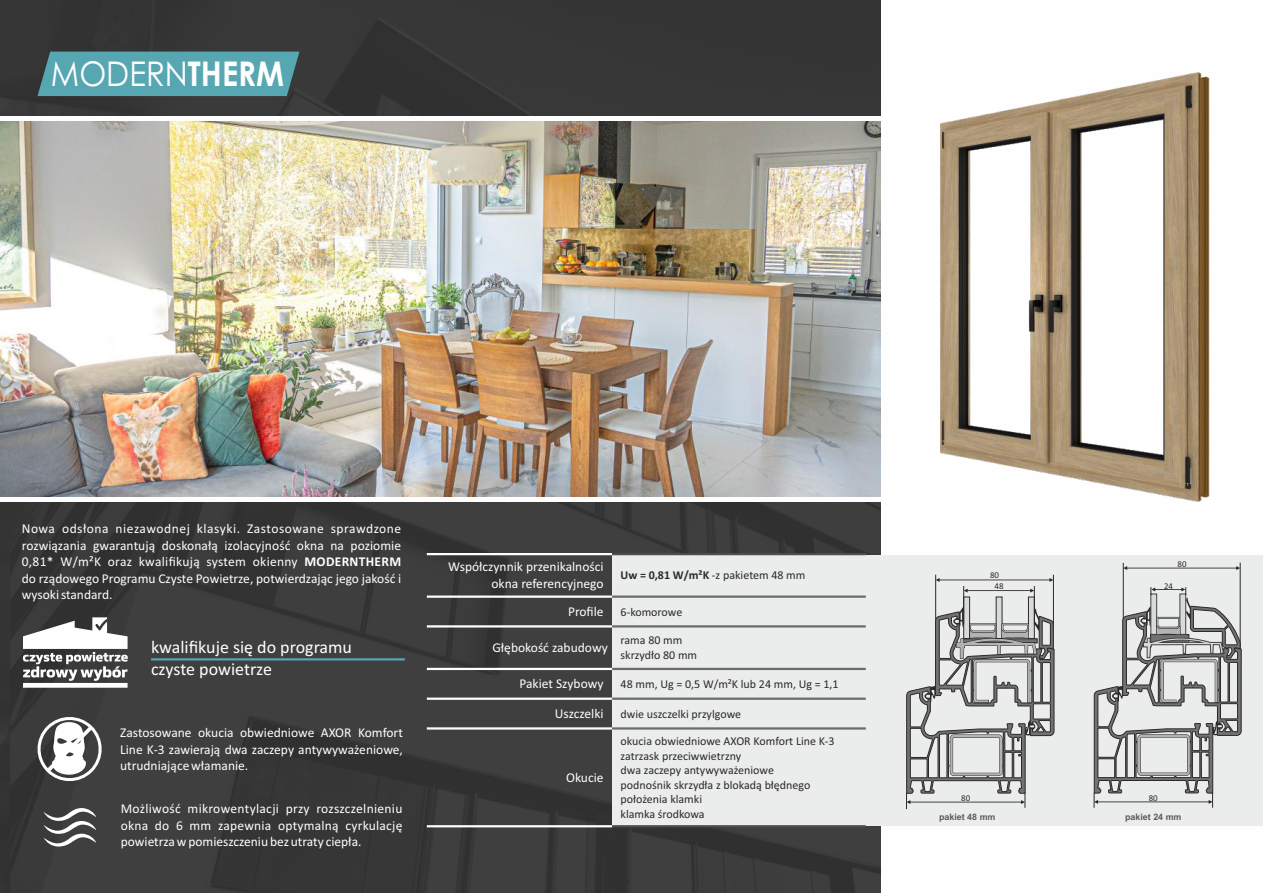
<style>
.page{position:relative;width:1263px;height:893px;background:#fff}
.page>*{position:absolute;margin:0;border:0;box-sizing:border-box;transform-origin:0 0}
.t1{font:34.05px "Levenim";color:#fefefe;scale:.91 1}
.t2{font:18px/21.9px "Calibri";color:#fefefe}
.t3{font:13.5px/16.5px "Calibri";color:#fefefe;text-align:justify}
.t4{font:12px/14.7px "Calibri";color:#2b2a29}
.t5{font:700 8.85px "Arial";color:#5b5b5b}
.t6{font:8.85px/11.2px "Calibri";color:#2b2a29;text-align:center}
.s1{font-weight:700}
</style>
<div class="page">
<img style="left:0;top:0;width:880px;height:893px">
<div style="left:0;top:116px;width:880px;height:5px;background:#fefefe"></div>
<div style="left:0;top:497px;width:880px;height:5px;background:#fefefe"></div>
<div style="left:865px;top:555px;width:398px;height:270px;background:#ebecec"></div>
<div style="left:612px;top:554px;width:254px;height:43px;background:#ebecec"></div>
<div style="left:612px;top:597px;width:254px;height:29px;background:#ebecec"></div>
<div style="left:612px;top:626px;width:254px;height:43px;background:#ebecec"></div>
<div style="left:612px;top:669px;width:254px;height:30px;background:#ebecec"></div>
<div style="left:612px;top:699px;width:254px;height:29px;background:#ebecec"></div>
<div style="left:612px;top:728px;width:254px;height:98px;background:#ebecec"></div>
<hr style="left:427px;top:825px;width:185px;height:2px;background:#fefefe">
<hr style="left:612px;top:825px;width:254px;height:2px;background:#4d4d4d">
<hr style="left:427px;top:727px;width:185px;height:3px;background:#fefefe">
<hr style="left:612px;top:727px;width:254px;height:3px;background:#6b6b6b">
<hr style="left:427px;top:698px;width:185px;height:2px;background:#fefefe">
<hr style="left:612px;top:698px;width:254px;height:2px;background:#6b6b6b">
<hr style="left:427px;top:668px;width:185px;height:2px;background:#fefefe">
<hr style="left:612px;top:668px;width:254px;height:2px;background:#6b6b6b">
<hr style="left:427px;top:625px;width:185px;height:2px;background:#fefefe">
<hr style="left:612px;top:625px;width:254px;height:2px;background:#6b6b6b">
<hr style="left:427px;top:595px;width:185px;height:3px;background:#fefefe">
<hr style="left:612px;top:595px;width:254px;height:3px;background:#6b6b6b">
<hr style="left:427px;top:553px;width:185px;height:2px;background:#fefefe">
<hr style="left:612px;top:553px;width:254px;height:2px;background:#4d4d4d">
<hr style="left:935px;top:575px;width:1px;height:44px;background:#2b2a29">
<hr style="left:1034px;top:586px;width:1px;height:38px;background:#2b2a29">
<hr style="left:963px;top:586px;width:1px;height:38px;background:#2b2a29">
<hr style="left:1053px;top:575px;width:1px;height:50px;background:#2b2a29">
<svg style="left:906px;top:589px;width:149px;height:220px"></svg>
<svg style="left:936px;top:578px;width:117px;height:4px"></svg>
<div style="left:38px;top:52px;width:261px;height:44px;background:#57a7b3"></div>
<img style="left:940px;top:72px;width:270px;height:430px">
<img style="left:0;top:121px;width:880px;height:376px">
<hr style="left:1123px;top:563px;width:1px;height:56px;background:#2b2a29">
<hr style="left:1240px;top:563px;width:1px;height:86px;background:#2b2a29">
<svg style="left:1123px;top:566px;width:117px;height:4px"></svg>
<svg style="left:1093px;top:587px;width:149px;height:221px"></svg>
<svg style="left:23px;top:617px;width:105px;height:71px"></svg>
<hr style="left:151px;top:658px;width:254px;height:2px;background:#57a7b3">
<svg style="left:34px;top:714px;width:71px;height:70px"></svg>
<svg style="left:44px;top:808px;width:52px;height:38px"></svg>
<h1 class="t1" style="left:51px;top:54px;width:258px">MODERN<span class="s1">THERM</span></h1>
<p class="t3" style="left:22px;top:522px;width:381px">Nowa odsłona niezawodnej klasyki. Zastosowane sprawdzone rozwiązania gwarantują doskonałą izolacyjność okna na poziomie 0,81* W/m²K oraz kwalifikują system okienny <span class="s1">MODERNTHERM </span>do rządowego Programu Czyste Powietrze, potwierdzając jego jakość i wysoki standard.</p>
<h2 class="t2" style="left:151px;top:637px;width:202px">kwalifikuje się do programu czyste powietrze</h2>
<p class="t3" style="left:120px;top:725px;width:284px">Zastosowane okucia obwiedniowe AXOR Komfort Line K-3 zawierają dwa zaczepy antywyważeniowe, utrudniające włamanie.</p>
<p class="t3" style="left:121px;top:802px;width:283px">Możliwość mikrowentylacji przy rozszczelnieniu okna do 6 mm zapewnia optymalną cyrkulację powietrza w pomieszczeniu bez utraty ciepła.</p>
<p class="t3" style="left:448px;top:560px;width:157px;text-align:right">Współczynnik przenikalności okna referencyjnego</p>
<p class="t4" style="left:621px;top:569px;width:186px"><span class="s1">Uw = 0,81 W/m²K</span> -z pakietem 48 mm</p>
<p class="t3" style="left:568px;top:604px;width:37px">Profile</p>
<p class="t4" style="left:621px;top:605px;width:63px">6-komorowe</p>
<p class="t3" style="left:492px;top:641px;width:117px">Głębokość zabudowy</p>
<p class="t4" style="left:621px;top:634px;width:78px">rama 80 mm skrzydło 80 mm</p>
<p class="t3" style="left:519px;top:677px;width:86px">Pakiet Szybowy</p>
<p class="t4" style="left:621px;top:678px;width:220px">48 mm, Ug = 0,5 W/m²K lub 24 mm, Ug = 1,1</p>
<p class="t3" style="left:555px;top:707px;width:50px">Uszczelki</p>
<p class="t4" style="left:621px;top:707px;width:122px">dwie uszczelki przylgowe</p>
<p class="t3" style="left:566px;top:770px;width:39px">Okucie</p>
<p class="t4" style="left:621px;top:734px;width:216px">okucia obwiedniowe AXOR Komfort Line K-3 zatrzask przeciwwietrzny<br>dwa zaczepy antywyważeniowe<br>podnośnik skrzydła z blokadą błędnego położenia klamki<br>klamka środkowa</p>
<p class="t6" style="left:990px;top:570px;width:15px">80<br>48</p>
<p class="t6" style="left:961px;top:793px;width:11px">80</p>
<p class="t6" style="left:1177px;top:560px;width:11px">80</p>
<p class="t6" style="left:1164px;top:581px;width:10px">24</p>
<p class="t6" style="left:1149px;top:793px;width:11px">80</p>
<p class="t5" style="left:939px;top:814px;width:58px">pakiet 48 mm</p>
<p class="t5" style="left:1125px;top:814px;width:58px">pakiet 24 mm</p>
</div>
